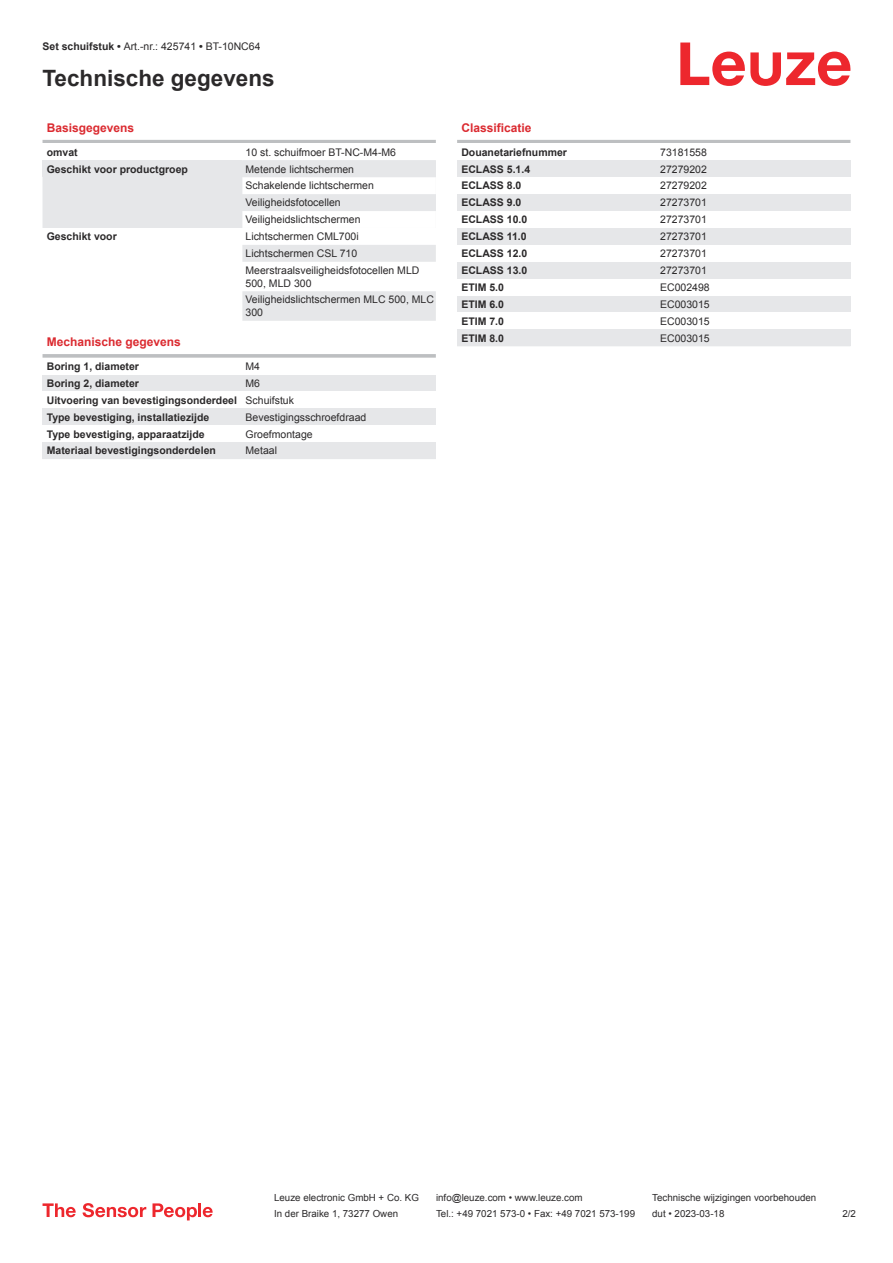
<style>
.page{position:relative;width:893px;height:1263px;background:#fff}
.page>*{position:absolute;margin:0;border:0;box-sizing:border-box;transform-origin:0 0}
.t1{font:700 22.5px "Arial";color:#2b292a}
.t2{font:700 12px "Arial";color:#db2a30}
.t3{font:10.5px/17px "Arial";color:#2b292a}
.t4{font:700 10.5px/17px "Arial";color:#2b292a}
.t5{font:9.75px "Arial";color:#2b292a}
.s1{font-weight:700}
.s2{font-weight:400}
</style>
<div class="page">
<svg style="left:680px;top:43px;width:170px;height:43px"></svg>
<div style="left:43px;top:177px;width:199px;height:51px;background:#e6e7e9"></div>
<hr style="left:43px;top:140px;width:393px;height:3px;background:#bdbfc1">
<div style="left:43px;top:160px;width:199px;height:17px;background:#e6e7e9"></div>
<svg style="left:242px;top:160px;width:194px;height:161px"></svg>
<svg style="left:43px;top:354px;width:393px;height:4px;background:#c3c5c7"></svg>
<div style="left:43px;top:375px;width:199px;height:16px;background:#e6e7e9"></div>
<div style="left:242px;top:375px;width:194px;height:16px;background:#e6e7e9"></div>
<div style="left:43px;top:408px;width:199px;height:17px;background:#e6e7e9"></div>
<div style="left:242px;top:408px;width:194px;height:17px;background:#e6e7e9"></div>
<div style="left:43px;top:442px;width:199px;height:17px;background:#e6e7e9"></div>
<div style="left:242px;top:442px;width:194px;height:17px;background:#e6e7e9"></div>
<hr style="left:457px;top:140px;width:393px;height:3px;background:#bdbfc1">
<div style="left:457px;top:160px;width:200px;height:17px;background:#e6e7e9"></div>
<div style="left:657px;top:160px;width:193px;height:17px;background:#e6e7e9"></div>
<div style="left:457px;top:194px;width:200px;height:17px;background:#e6e7e9"></div>
<div style="left:657px;top:194px;width:193px;height:17px;background:#e6e7e9"></div>
<div style="left:457px;top:228px;width:200px;height:17px;background:#e6e7e9"></div>
<div style="left:657px;top:228px;width:193px;height:17px;background:#e6e7e9"></div>
<div style="left:457px;top:262px;width:200px;height:17px;background:#e6e7e9"></div>
<div style="left:657px;top:262px;width:193px;height:17px;background:#e6e7e9"></div>
<div style="left:457px;top:296px;width:200px;height:16px;background:#e6e7e9"></div>
<div style="left:657px;top:296px;width:193px;height:16px;background:#e6e7e9"></div>
<div style="left:457px;top:329px;width:200px;height:17px;background:#e6e7e9"></div>
<div style="left:657px;top:329px;width:193px;height:17px;background:#e6e7e9"></div>
<svg style="left:43px;top:1203px;width:33px;height:14px"></svg>
<svg style="left:83px;top:1203px;width:63px;height:14px"></svg>
<svg style="left:153px;top:1203px;width:44px;height:17px"></svg>
<hr style="left:198px;top:1203px;width:3px;height:14px;background:#ed272d">
<svg style="left:203px;top:1207px;width:10px;height:10px"></svg>
<p class="t3" style="left:43px;top:39px;width:220px"><span class="s1">Set schuifstuk •</span> Art.-nr.: 425741 <span class="s1">•</span> BT-10NC64</p>
<h1 class="t1" style="left:43px;top:70px;width:234px">Technische gegevens</h1>
<p class="t2" style="left:47px;top:123px;width:89px">Basisgegevens</p>
<p class="t4" style="left:47px;top:144px;width:32px">omvat</p>
<p class="t3" style="left:246px;top:144px;width:152px">10 st. schuifmoer BT-NC-M4-M6</p>
<p class="t4" style="left:47px;top:161px;width:143px">Geschikt voor productgroep</p>
<p class="t3" style="left:246px;top:161px;width:130px">Metende lichtschermen<br>Schakelende lichtschermen<br>Veiligheidsfotocellen<br>Veiligheidslichtschermen</p>
<p class="t4" style="left:47px;top:229px;width:72px">Geschikt voor</p>
<p class="t3" style="left:246px;top:229px;width:175px">Lichtschermen CML700i<br>Lichtschermen CSL 710<br>Meerstraalsveiligheidsfotocellen MLD</p>
<p class="t3" style="left:246px;top:275px;width:190px">500, MLD 300<br>Veiligheidslichtschermen MLC 500, MLC</p>
<p class="t3" style="left:246px;top:305px;width:19px">300</p>
<p class="t2" style="left:47px;top:338px;width:136px">Mechanische gegevens</p>
<p class="t4" style="left:47px;top:359px;width:94px">Boring 1, diameter</p>
<p class="t3" style="left:246px;top:359px;width:16px">M4</p>
<p class="t4" style="left:47px;top:376px;width:94px">Boring 2, diameter</p>
<p class="t4" style="left:47px;top:376px;width:249px;text-indent:199px"><span class="s2">M6<br></span>Uitvoering van bevestigingsonderdeel <span class="s2">Schuifstuk<br></span>Type bevestiging, installatiezijde</p>
<p class="t3" style="left:246px;top:409px;width:122px">Bevestigingsschroefdraad</p>
<p class="t4" style="left:47px;top:426px;width:159px">Type bevestiging, apparaatzijde</p>
<p class="t3" style="left:246px;top:426px;width:69px">Groefmontage</p>
<p class="t4" style="left:47px;top:443px;width:171px">Materiaal bevestigingsonderdelen</p>
<p class="t3" style="left:246px;top:443px;width:33px">Metaal</p>
<p class="t2" style="left:461px;top:123px;width:72px">Classificatie</p>
<p class="t4" style="left:461px;top:144px;width:107px">Douanetariefnummer</p>
<p class="t3" style="left:660px;top:144px;width:48px">73181558</p>
<p class="t4" style="left:461px;top:161px;width:70px">ECLASS 5.1.4</p>
<p class="t3" style="left:660px;top:161px;width:48px">27279202</p>
<p class="t4" style="left:461px;top:178px;width:62px">ECLASS 8.0</p>
<p class="t3" style="left:660px;top:178px;width:48px">27279202</p>
<p class="t4" style="left:461px;top:195px;width:62px">ECLASS 9.0</p>
<p class="t3" style="left:660px;top:195px;width:48px">27273701</p>
<p class="t4" style="left:461px;top:212px;width:67px">ECLASS 10.0</p>
<p class="t3" style="left:660px;top:212px;width:48px">27273701</p>
<p class="t4" style="left:461px;top:229px;width:67px">ECLASS 11.0</p>
<p class="t3" style="left:660px;top:229px;width:48px">27273701</p>
<p class="t4" style="left:461px;top:246px;width:67px">ECLASS 12.0</p>
<p class="t3" style="left:660px;top:246px;width:48px">27273701</p>
<p class="t4" style="left:461px;top:263px;width:67px">ECLASS 13.0</p>
<p class="t3" style="left:660px;top:263px;width:48px">27273701</p>
<p class="t4" style="left:461px;top:280px;width:44px">ETIM 5.0</p>
<p class="t3" style="left:660px;top:280px;width:51px">EC002498</p>
<p class="t4" style="left:461px;top:297px;width:44px">ETIM 6.0</p>
<p class="t3" style="left:660px;top:297px;width:51px">EC003015</p>
<p class="t4" style="left:461px;top:313px;width:44px">ETIM 7.0</p>
<p class="t3" style="left:660px;top:313px;width:51px">EC003015</p>
<p class="t4" style="left:461px;top:330px;width:44px">ETIM 8.0</p>
<p class="t3" style="left:660px;top:330px;width:51px">EC003015</p>
<p class="t5" style="left:274px;top:1194px;width:146px">Leuze electronic GmbH + Co. KG</p>
<p class="t5" style="left:436px;top:1194px;width:148px">info@leuze.com • www.leuze.com</p>
<p class="t5" style="left:652px;top:1194px;width:166px">Technische wijzigingen voorbehouden</p>
<p class="t5" style="left:274px;top:1210px;width:126px">In der Braike 1, 73277 Owen</p>
<p class="t5" style="left:436px;top:1210px;width:201px">Tel.: +49 7021 573-0 • Fax: +49 7021 573-199</p>
<p class="t5" style="left:652px;top:1210px;width:74px">dut • 2023-03-18</p>
<p class="t5" style="left:842px;top:1210px;width:15px">2 /2</p>
</div>
